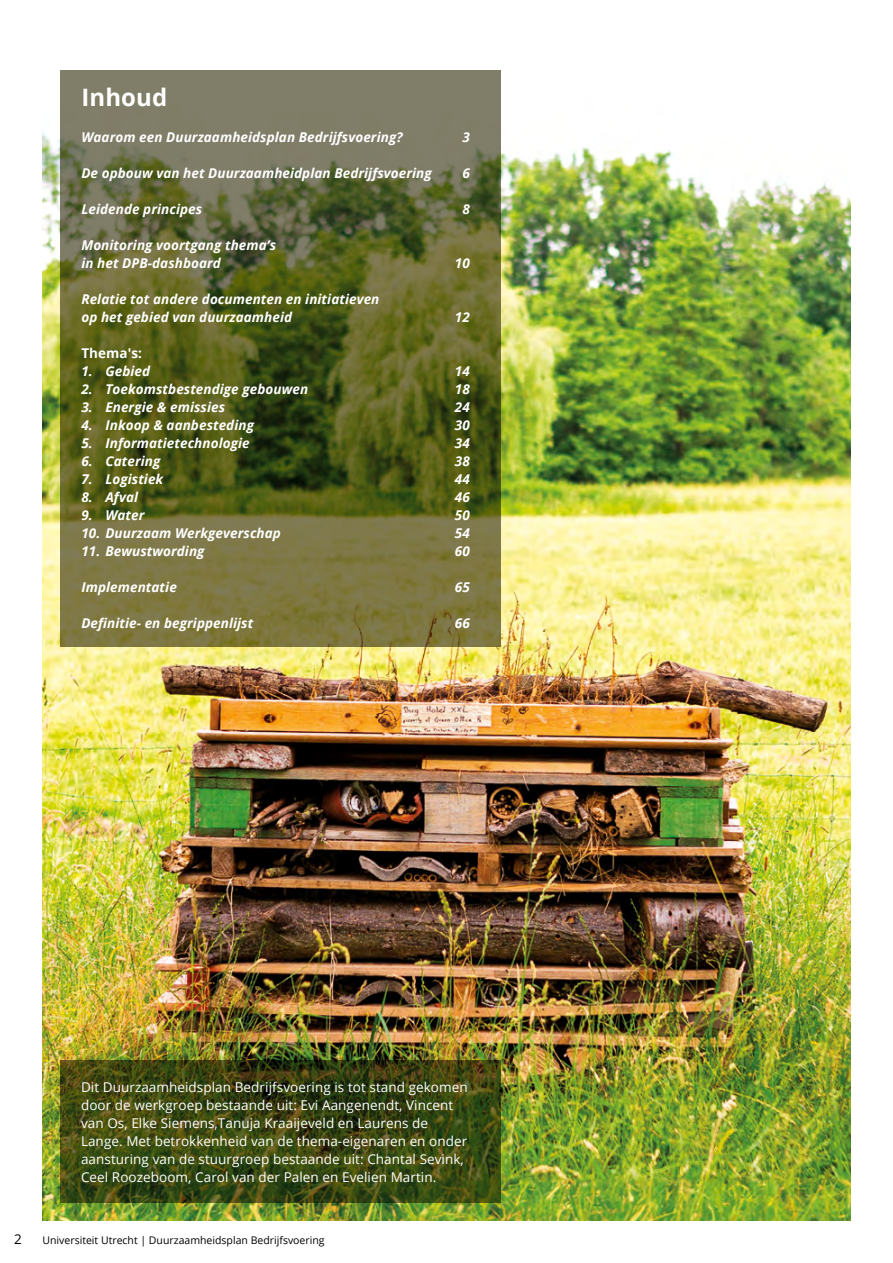
<style>
.page{position:relative;width:893px;height:1263px;background:#fff}
.page>*{position:absolute;margin:0;border:0;box-sizing:border-box;transform-origin:0 0}
.kopje_inhoud{font:700 24px "Open Sans";letter-spacing:.005em;color:#fff}
.t1{font:italic 700 13.5px/18px "Open Sans";letter-spacing:.005em;color:#fff}
.Platte_tekst{font:13.5px/18px "Open Sans";letter-spacing:.005em;color:#fff}
.themas{font:700 13.5px "Open Sans";letter-spacing:.005em;color:#fff}
.t2{font:13.5px "Open Sans";color:#000}
.t3{font:10.5px "Open Sans";color:#000}
</style>
<div class="page">
<img style="left:43px;top:70px;width:807px;height:1150px">
<svg style="left:61px;top:70px;width:440px;height:576px;background:#656736"></svg>
<svg style="left:60px;top:1060px;width:441px;height:143px;background:#3b4612"></svg>
<p class="kopje_inhoud" style="left:81px;top:80px;width:87px">Inhoud</p>
<p class="t1" style="left:81px;top:128px;width:323px">Waarom een Duurzaamheidsplan Bedrijfsvoering?</p>
<p class="t1" style="left:462px;top:128px;width:9px">3</p>
<p class="t1" style="left:81px;top:164px;width:352px">De opbouw van het Duurzaamheidplan Bedrijfsvoering</p>
<p class="t1" style="left:462px;top:164px;width:9px">6</p>
<p class="t1" style="left:81px;top:200px;width:122px">Leidende principes</p>
<p class="t1" style="left:462px;top:200px;width:9px">8</p>
<p class="t1" style="left:81px;top:236px;width:196px">Monitoring voortgang thema’s in het DPB-dashboard</p>
<p class="t1" style="left:455px;top:254px;width:16px">10</p>
<p class="t1" style="left:81px;top:290px;width:299px">Relatie tot andere documenten en initiatieven op het gebied van duurzaamheid</p>
<p class="t1" style="left:455px;top:308px;width:16px">12</p>
<p class="themas" style="left:81px;top:344px;width:62px">Thema's:</p>
<p class="t1" style="left:81px;top:362px;width:70px">1. Gebied</p>
<p class="t1" style="left:455px;top:362px;width:16px">14</p>
<p class="t1" style="left:81px;top:380px;width:228px">2. Toekomstbestendige gebouwen</p>
<p class="t1" style="left:455px;top:380px;width:16px">18</p>
<p class="t1" style="left:81px;top:398px;width:145px">3. Energie &amp; emissies</p>
<p class="t1" style="left:455px;top:398px;width:16px">24</p>
<p class="t1" style="left:81px;top:416px;width:174px">4. Inkoop &amp; aanbesteding</p>
<p class="t1" style="left:455px;top:416px;width:16px">30</p>
<p class="t1" style="left:81px;top:434px;width:170px">5. Informatietechnologie</p>
<p class="t1" style="left:455px;top:434px;width:16px">34</p>
<p class="t1" style="left:81px;top:452px;width:80px">6. Catering</p>
<p class="t1" style="left:455px;top:452px;width:16px">38</p>
<p class="t1" style="left:81px;top:470px;width:83px">7. Logistiek</p>
<p class="t1" style="left:455px;top:470px;width:16px">44</p>
<p class="t1" style="left:81px;top:488px;width:58px">8. Afval</p>
<p class="t1" style="left:455px;top:488px;width:16px">46</p>
<p class="t1" style="left:81px;top:506px;width:65px">9. Water</p>
<p class="t1" style="left:455px;top:506px;width:16px">50</p>
<p class="t1" style="left:81px;top:524px;width:201px">10. Duurzaam Werkgeverschap</p>
<p class="t1" style="left:455px;top:524px;width:16px">54</p>
<p class="t1" style="left:81px;top:542px;width:125px">11. Bewustwording</p>
<p class="t1" style="left:455px;top:542px;width:16px">60</p>
<p class="t1" style="left:81px;top:578px;width:97px">Implementatie</p>
<p class="t1" style="left:455px;top:578px;width:16px">65</p>
<p class="t1" style="left:81px;top:614px;width:173px">Definitie- en begrippenlijst</p>
<p class="t1" style="left:455px;top:614px;width:16px">66</p>
<p class="Platte_tekst" style="left:81px;top:1077px;width:388px">Dit Duurzaamheidsplan Bedrijfsvoering is tot stand gekomen door de werkgroep bestaande uit: Evi Aangenendt, Vincent van Os, Elke Siemens,Tanuja Kraaijeveld en Laurens de Lange. Met betrokkenheid van de thema-eigenaren en onder aansturing van de stuurgroep bestaande uit: Chantal Sevink, Ceel Roozeboom, Carol van der Palen en Evelien Martin.</p>
<p class="t2" style="left:14px;top:1230px;width:9px">2</p>
<p class="t3" style="left:43px;top:1233px;width:284px">Universiteit Utrecht | Duurzaamheidsplan Bedrijfsvoering</p>
</div>
